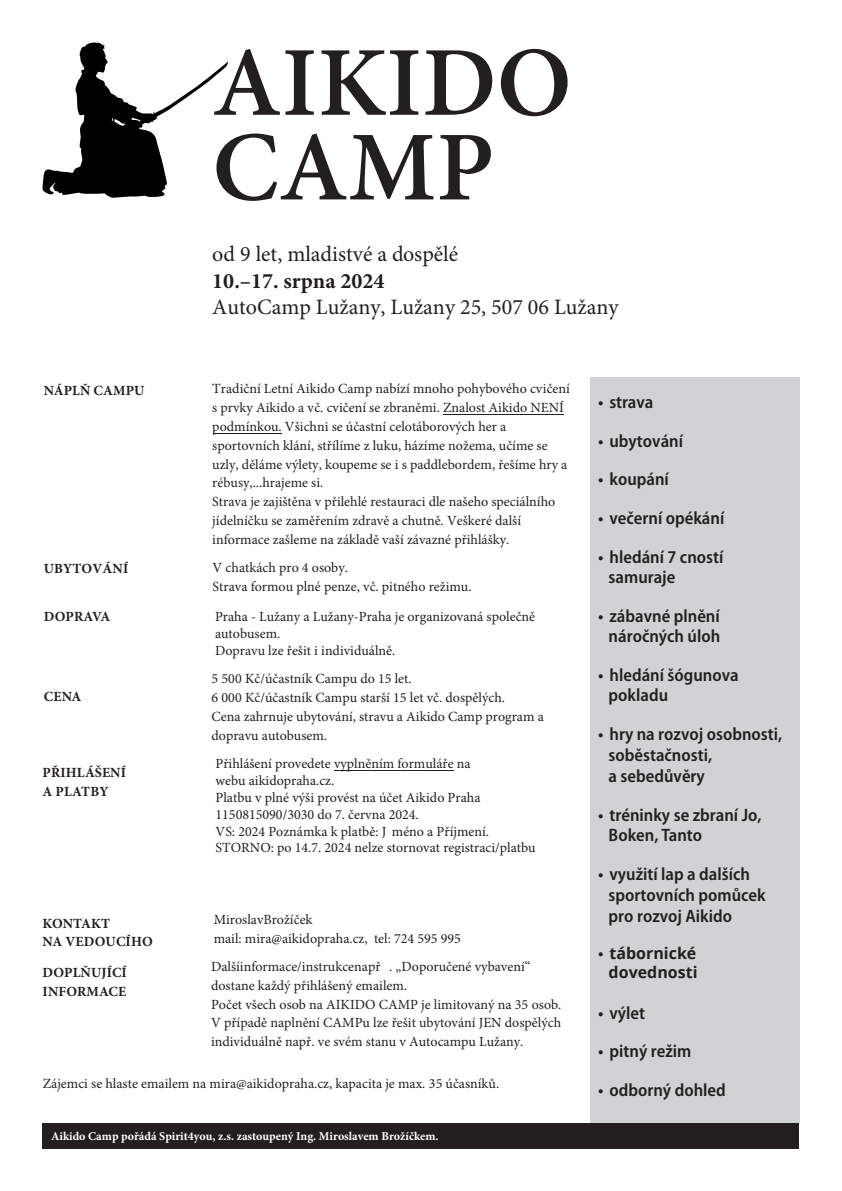
<style>
.page{position:relative;width:842px;height:1191px;background:#fff}
.page>*{position:absolute;margin:0;border:0;box-sizing:border-box;transform-origin:0 0}
.t1{font:600 99px/84.6px "Minion Pro";color:#231f20}
.t2{font:22px/26.5px "Minion Pro";color:#231f20}
.t3{font:600 semi-condensed 18px/20.5px "Myriad Pro";color:#231f20}
.t4{font:700 16px/19.2px "Open Sans";color:#231f20;text-align:right}
.t5{font:14px/18.8px "Minion Pro";color:#231f20}
.t6{font:700 14px/18.8px "Minion Pro";letter-spacing:.01em;color:#231f20}
.t7{font:700 12px "Minion Pro";color:#fff}
.s1{font-weight:700}
.s2{font-family:"Myriad Pro";font-weight:600;font-stretch:semi-condensed;font-size:18px}
</style>
<div class="page">
<svg style="left:42px;top:42px;width:186px;height:156px"></svg>
<div style="left:43px;top:1122px;width:756px;height:26px;background:#231f20"></div>
<div style="left:590px;top:377px;width:209px;height:745px;background:#d1d2d4"></div>
<hr style="left:443px;top:414px;width:121px;height:1px;background:#231f20">
<hr style="left:213px;top:433px;width:69px;height:1px;background:#231f20">
<hr style="left:334px;top:770px;width:119px;height:1px;background:#231f20">
<p class="t1" style="left:212px;top:40px;width:361px">AIKIDO<br>CAMP</p>
<p class="t2" style="left:212px;top:241px;width:408px">od 9 let, mladistvé a dospělé<br><span class="s1">10.–17. srpna 2024<br></span>AutoCamp Lužany, Lužany 25, 507 06 Lužany</p>
<p class="t6" style="left:44px;top:381px;width:102px">NÁPLŇ CAMPU</p>
<p class="t6" style="left:44px;top:607px;width:68px">DOPRAVA</p>
<p class="t6" style="left:44px;top:687px;width:39px">CENA</p>
<p class="t6" style="left:43px;top:762px;width:85px">PŘIHLÁŠENÍ<br>A PLATBY</p>
<p class="t5" style="left:212px;top:379px;width:359px">Tradiční Letní Aikido Camp nabízí mnoho pohybového cvičení s prvky Aikido a vč. cvičení se zbraněmi. Znalost Aikido NENÍ podmínkou. Všichni se účastní celotáborových her a sportovních klání, střílíme z luku, házíme nožema, učíme se uzly, děláme výlety, koupeme se i s paddlebordem, řešíme hry a rébusy,...hrajeme si.<br>Strava je zajištěna v přilehlé restauraci dle našeho speciálního jídelníčku se zaměřením zdravě a chutně. Veškeré další informace zašleme na základě vaší závazné přihlášky.</p>
<p class="t5" style="left:213px;top:558px;width:260px">V chatkách pro 4 osoby.<br>Strava formou plné penze, vč. pitného režimu.</p>
<p class="t5" style="left:215px;top:608px;width:322px;line-height:16.8px">Praha - Lužany a Lužany-Praha je organizovaná společně autobusem.<br>Dopravu lze řešit i individuálně.</p>
<p class="t5" style="left:212px;top:669px;width:334px">5 500 Kč/účastník Campu do 15 let.<br>6 000 Kč/účastník Campu starší 15 let vč. dospělých.<br>Cena zahrnuje ubytování, stravu a Aikido Camp program a dopravu autobusem.</p>
<p class="t5" style="left:215px;top:755px;width:322px;line-height:16.8px">Přihlášení provedete vyplněním formuláře na<br>webu aikidopraha.cz.<br>Platbu v plné výši provést na účet Aikido Praha 1150815090/3030 do 7. června 2024.<br>VS: 2024 Poznámka k platbě: J méno a Příjmení.<br>STORNO: po 14.7. 2024 nelze stornovat registraci/platbu</p>
<p class="t5" style="left:214px;top:910px;width:249px">Miroslav Brožíček<br>mail: mira@aikidopraha.cz, tel: 724 595 995</p>
<p class="t5" style="left:211px;top:957px;width:352px">Další informace/instrukce např . „Doporučené vybavení“ dostane každý přihlášený emailem.<br>Počet všech osob na AIKIDO CAMP je limitovaný na 35 osob.<br>V případě naplnění CAMPu lze řešit ubytování JEN dospělých individuálně např. ve svém stanu v Autocampu Lužany.</p>
<p class="t5" style="left:43px;top:1073px;width:458px">Zájemci se hlaste emailem na mira@aikidopraha.cz, kapacita je max. 35 účasníků.</p>
<p class="t6" style="left:43px;top:913px;width:112px">KONTAKT<br>NA VEDOUCÍHO</p>
<p class="t6" style="left:43px;top:963px;width:86px">DOPLŇUJÍCÍ<br>INFORMACE</p>
<p class="t7" style="left:51px;top:1127px;width:389px">Aikido Camp pořádá Spirit4you, z.s. zastoupený Ing. Miroslavem Brožíčkem.</p>
<p class="t3" style="left:598px;top:391px;width:57px">• strava</p>
<p class="t3" style="left:598px;top:430px;width:86px">• ubytování</p>
<p class="t3" style="left:598px;top:468px;width:72px">• koupání</p>
<p class="t3" style="left:598px;top:507px;width:128px">• večerní opékání</p>
<p class="t3" style="left:609px;top:546px;width:116px;text-indent:-10px">• hledání 7 cností samuraje</p>
<p class="t3" style="left:598px;top:605px;width:124px;text-align:center">• zábavné plnění náročných úloh</p>
<p class="t3" style="left:609px;top:664px;width:131px;text-indent:-10px">• hledání šógunova pokladu</p>
<p class="t3" style="left:609px;top:723px;width:175px;line-height:21.1px;text-indent:-10px">• hry na rozvoj osobnosti, soběstačnosti,<br>a sebedůvěry</p>
<p class="t3" style="left:609px;top:804px;width:154px;text-indent:-10px">• tréninky se zbraní Jo,<br>Boken, Tanto</p>
<p class="t3" style="left:609px;top:863px;width:158px;line-height:21.1px;text-indent:-10px">• využití lap a dalších sportovních pomůcek pro rozvoj Aikido</p>
<p class="t4" style="left:598px;top:943px;width:101px"><span class="s2">•</span> tábornické dovednosti</p>
<p class="t3" style="left:598px;top:1002px;width:49px">• výlet</p>
<p class="t3" style="left:598px;top:1040px;width:95px">• pitný režim</p>
<p class="t3" style="left:598px;top:1079px;width:129px">• odborný dohled</p>
</div>
